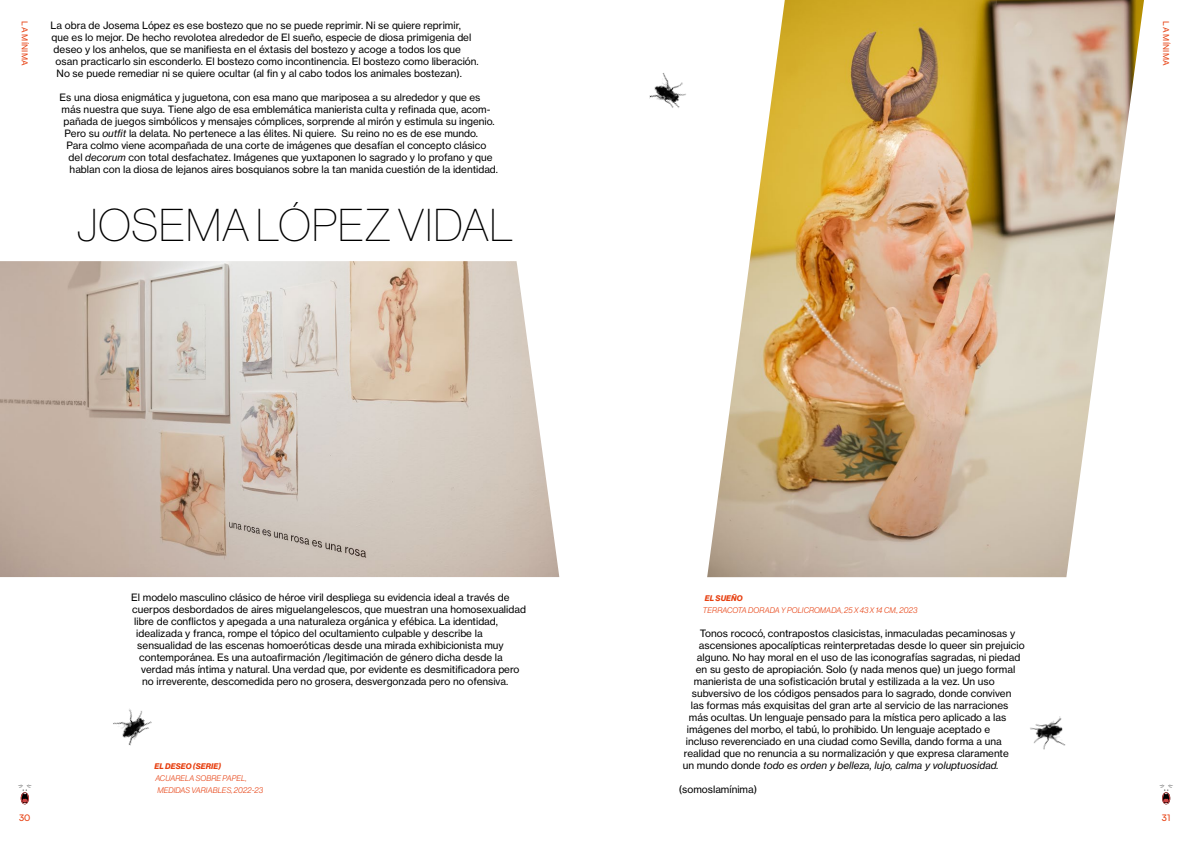
<style>
.page{position:relative;width:1191px;height:842px;background:#fff}
.page>*{position:absolute;margin:0;border:0;box-sizing:border-box;transform-origin:0 0}
.Estilo_de_párrafo_1{font:45px "N Haas Grotesk DS Pro 25 Th";letter-spacing:.015em;color:#000}
.Estilo_de_párrafo_1-2{font:10px "N Haas Grotesk TX Pro 55 Rg";color:#000}
.Estilo_de_párrafo_1-3{font:10px "N Haas Grotesk TX Pro 56 It";color:#000}
.t1{font:500 9px "Satoshi";color:#e74011}
.Estilo_de_párrafo_1-4{font:8px "N Haas Grotesk DS Pro 46 Lt It";letter-spacing:.015em;color:#e74011}
.t2{font:8px "N Haas Grotesk DS Pro 76 Bd It";letter-spacing:.015em;color:#e74011}
.t3{font:8px "N Haas Grotesk TX Pro 55 Rg";letter-spacing:.035em;color:#e74011}
.s1{font-family:"N Haas Grotesk TX Pro 56 It"}
.s2{font-family:"N Haas Grotesk TX Pro 55 Rg"}
</style>
<div class="page">
<img style="left:707px;top:0;width:437px;height:577px">
<img style="left:0;top:261px;width:559px;height:316px">
<img style="left:649px;top:73px;width:37px;height:35px">
<img style="left:113px;top:708px;width:39px;height:38px">
<img style="left:1030px;top:716px;width:36px;height:34px">
<svg style="left:18px;top:784px;width:14px;height:20px"></svg>
<svg style="left:1159px;top:784px;width:14px;height:20px"></svg>
<p class="Estilo_de_párrafo_1-2" style="left:51px;top:19px;width:412px">La obra de Josema López es ese bostezo que no se puede reprimir. Ni se quiere reprimir,</p>
<p class="Estilo_de_párrafo_1-2" style="left:52px;top:31px;width:421px">que es lo mejor. De hecho revolotea alrededor de El sueño, especie de diosa primigenia del</p>
<p class="Estilo_de_párrafo_1-2" style="left:54px;top:43px;width:409px">deseo y los anhelos, que se manifiesta en el éxtasis del bostezo y acoge a todos los que</p>
<p class="Estilo_de_párrafo_1-2" style="left:56px;top:55px;width:424px">osan practicarlo sin esconderlo. El bostezo como incontinencia. El bostezo como liberación.</p>
<p class="Estilo_de_párrafo_1-2" style="left:57px;top:67px;width:407px">No se puede remediar ni se quiere ocultar (al fin y al cabo todos los animales bostezan).</p>
<p class="Estilo_de_párrafo_1-2" style="left:60px;top:91px;width:422px">Es una diosa enigmática y juguetona, con esa mano que mariposea a su alrededor y que es</p>
<p class="Estilo_de_párrafo_1-2" style="left:62px;top:103px;width:430px">más nuestra que suya. Tiene algo de esa emblemática manierista culta y refinada que, acom-</p>
<p class="Estilo_de_párrafo_1-2" style="left:64px;top:115px;width:432px">pañada de juegos simbólicos y mensajes cómplices, sorprende al mirón y estimula su ingenio.</p>
<p class="Estilo_de_párrafo_1-2" style="left:65px;top:127px;width:415px">Pero su <span class="s1">outfit</span> la delata. No pertenece a las élites. Ni quiere. Su reino no es de ese mundo.</p>
<p class="Estilo_de_párrafo_1-2" style="left:67px;top:139px;width:421px">Para colmo viene acompañada de una corte de imágenes que desafían el concepto clásico</p>
<p class="Estilo_de_párrafo_1-2" style="left:69px;top:151px;width:425px">del <span class="s1">decorum</span> con total desfachatez. Imágenes que yuxtaponen lo sagrado y lo profano y que</p>
<p class="Estilo_de_párrafo_1-2" style="left:70px;top:163px;width:430px">hablan con la diosa de lejanos aires bosquianos sobre la tan manida cuestión de la identidad.</p>
<p class="t3" style="left:30px;top:21px;width:46px;rotate:90deg">LA MÍNIMA</p>
<p class="t3" style="left:1170px;top:21px;width:46px;rotate:90deg">LA MÍNIMA</p>
<p class="Estilo_de_párrafo_1" style="left:77px;top:200px;width:438px">JOSEMA LÓPEZ VIDAL</p>
<p class="Estilo_de_párrafo_1-2" style="left:131px;top:591px;width:380px">El modelo masculino clásico de héroe viril despliega su evidencia ideal a través de</p>
<p class="Estilo_de_párrafo_1-2" style="left:132px;top:603px;width:395px">cuerpos desbordados de aires miguelangelescos, que muestran una homosexualidad</p>
<p class="Estilo_de_párrafo_1-2" style="left:134px;top:615px;width:365px">libre de conflictos y apegada a una naturaleza orgánica y efébica. La identidad,</p>
<p class="Estilo_de_párrafo_1-2" style="left:136px;top:627px;width:348px">idealizada y franca, rompe el tópico del ocultamiento culpable y describe la</p>
<p class="Estilo_de_párrafo_1-2" style="left:137px;top:639px;width:368px">sensualidad de las escenas homoeróticas desde una mirada exhibicionista muy</p>
<p class="Estilo_de_párrafo_1-2" style="left:139px;top:651px;width:365px">contemporánea. Es una autoafirmación /legitimación de género dicha desde la</p>
<p class="Estilo_de_párrafo_1-2" style="left:141px;top:663px;width:380px">verdad más íntima y natural. Una verdad que, por evidente es desmitificadora pero</p>
<p class="Estilo_de_párrafo_1-2" style="left:142px;top:675px;width:367px">no irreverente, descomedida pero no grosera, desvergonzada pero no ofensiva.</p>
<p class="t2" style="left:154px;top:762px;width:68px">EL DESEO (SERIE)</p>
<p class="Estilo_de_párrafo_1-4" style="left:155px;top:774px;width:93px">ACUARELA SOBRE PAPEL,</p>
<p class="Estilo_de_párrafo_1-4" style="left:157px;top:786px;width:107px">MEDIDAS VARIABLES, 2022-23</p>
<p class="t2" style="left:705px;top:594px;width:39px">EL SUEÑO</p>
<p class="Estilo_de_párrafo_1-4" style="left:703px;top:606px;width:216px">TERRACOTA DORADA Y POLICROMADA, 25 X 43 X 14 CM., 2023</p>
<p class="Estilo_de_párrafo_1-2" style="left:700px;top:627px;width:317px">Tonos rococó, contrapostos clasicistas, inmaculadas pecaminosas y</p>
<p class="Estilo_de_párrafo_1-2" style="left:699px;top:639px;width:327px">ascensiones apocalípticas reinterpretadas desde lo queer sin prejuicio</p>
<p class="Estilo_de_párrafo_1-2" style="left:697px;top:651px;width:325px">alguno. No hay moral en el uso de las iconografías sagradas, ni piedad</p>
<p class="Estilo_de_párrafo_1-2" style="left:696px;top:663px;width:321px">en su gesto de apropiación. Solo (y nada menos que) un juego formal</p>
<p class="Estilo_de_párrafo_1-2" style="left:694px;top:675px;width:302px">manierista de una sofisticación brutal y estilizada a la vez. Un uso</p>
<p class="Estilo_de_párrafo_1-2" style="left:692px;top:687px;width:321px">subversivo de los códigos pensados para lo sagrado, donde conviven</p>
<p class="Estilo_de_párrafo_1-2" style="left:691px;top:699px;width:319px">las formas más exquisitas del gran arte al servicio de las narraciones</p>
<p class="Estilo_de_párrafo_1-2" style="left:689px;top:711px;width:319px">más ocultas. Un lenguaje pensado para la mística pero aplicado a las</p>
<p class="Estilo_de_párrafo_1-2" style="left:687px;top:723px;width:305px">imágenes del morbo, el tabú, lo prohibido. Un lenguaje aceptado e</p>
<p class="Estilo_de_párrafo_1-2" style="left:686px;top:735px;width:317px">incluso reverenciado en una ciudad como Sevilla, dando forma a una</p>
<p class="Estilo_de_párrafo_1-2" style="left:684px;top:747px;width:326px">realidad que no renuncia a su normalización y que expresa claramente</p>
<p class="Estilo_de_párrafo_1-3" style="left:683px;top:759px;width:317px"><span class="s2">un mundo donde</span> todo es orden y belleza, lujo, calma y voluptuosidad.</p>
<p class="Estilo_de_párrafo_1-2" style="left:679px;top:783px;width:80px">(somoslamínima)</p>
<p class="t1" style="left:19px;top:812px;width:13px">30</p>
<p class="t1" style="left:1162px;top:812px;width:10px">31</p>
</div>
